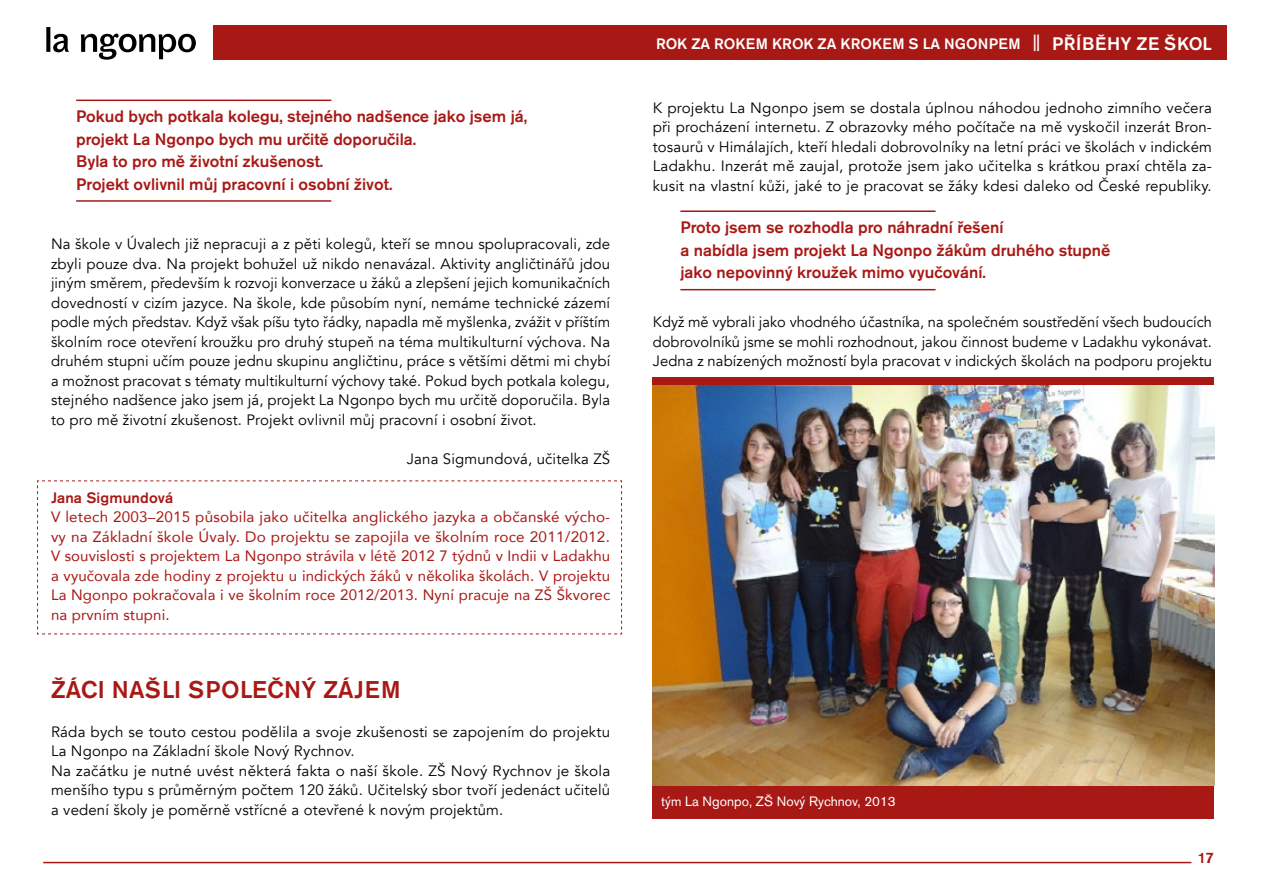
<style>
.page{position:relative;width:1263px;height:893px;background:#fff}
.page>*{position:absolute;margin:0;border:0;box-sizing:border-box;transform-origin:0 0}
.t1{font:500 24px "Akzidenz Grotesk BECE";letter-spacing:.01em;color:#a81916}
.t2{font:500 16.5px/22.5px "Akzidenz Grotesk BECE";color:#a81916}
.t3{font:15px/19.5px "Avenir";letter-spacing:.01em;color:#000;text-align:justify}
.t4{font:15px/19.5px "Avenir";letter-spacing:.01em;color:#a81916;text-align:justify}
.t5{font:500 15px "Akzidenz Grotesk BECE";color:#fff}
.t6{font:500 15px "Akzidenz Grotesk BECE";letter-spacing:.01em;color:#a81916}
.t7{font:13.5px "Akzidenz Grotesk BECE";color:#fff}
.s1{font-size:16.5px}
.s2{font-size:18px}
</style>
<div class="page">
<div style="left:214px;top:26px;width:1013px;height:34px;background:#a81916"></div>
<svg style="left:46px;top:27px;width:150px;height:33px"></svg>
<hr style="left:43px;top:862px;width:1148px;height:1px;background:#a81916">
<hr style="left:76px;top:100px;width:255px;height:1px;background:#a81916">
<hr style="left:76px;top:200px;width:255px;height:2px;background:#a81916">
<svg style="left:37px;top:480px;width:585px;height:155px"></svg>
<hr style="left:680px;top:210px;width:255px;height:2px;background:#a81916">
<hr style="left:680px;top:289px;width:255px;height:1px;background:#a81916">
<div style="left:653px;top:377px;width:561px;height:441px;background:#a81916"></div>
<img style="left:653px;top:386px;width:561px;height:400px">
<p class="t2" style="left:76px;top:106px;width:452px">Pokud bych potkala kolegu, stejného nadšence jako jsem já, projekt La Ngonpo bych mu určitě doporučila.<br>Byla to pro mě životní zkušenost.<br>Projekt ovlivnil můj pracovní i osobní život.</p>
<p class="t3" style="left:51px;top:234px;width:561px">Na škole v Úvalech již nepracuji a z pěti kolegů, kteří se mnou spolupracovali, zde zbyli pouze dva. Na projekt bohužel už nikdo nenavázal. Aktivity angličtinářů jdou jiným směrem, především k rozvoji konverzace u žáků a zlepšení jejich komunikačních dovedností v cizím jazyce. Na škole, kde působím nyní, nemáme technické zázemí podle mých představ. Když však píšu tyto řádky, napadla mě myšlenka, zvážit v příštím školním roce otevření kroužku pro druhý stupeň na téma multikulturní výchova. Na druhém stupni učím pouze jednu skupinu angličtinu, práce s většími dětmi mi chybí a možnost pracovat s tématy multikulturní výchovy také. Pokud bych potkala kolegu, stejného nadšence jako jsem já, projekt La Ngonpo bych mu určitě doporučila. Byla to pro mě životní zkušenost. Projekt ovlivnil můj pracovní i osobní život.</p>
<p class="t3" style="left:407px;top:449px;width:205px">Jana Sigmundová, učitelka ZŠ</p>
<p class="t6" style="left:51px;top:489px;width:124px">Jana Sigmundová</p>
<p class="t4" style="left:51px;top:507px;width:561px">V letech 2003–2015 působila jako učitelka anglického jazyka a občanské výcho&shy;vy na Základní škole Úvaly. Do projektu se zapojila ve školním roce 2011/2012.<br>V souvislosti s projektem La Ngonpo strávila v létě 2012 7 týdnů v Indii v Ladakhu a vyučovala zde hodiny z projektu u indických žáků v několika školách. V projektu La Ngonpo pokračovala i ve školním roce 2012/2013. Nyní pracuje na ZŠ Škvorec na prvním stupni.</p>
<h1 class="t1" style="left:51px;top:675px;width:351px">ŽÁCI NAŠLI SPOLEČNÝ ZÁJEM</h1>
<p class="t3" style="left:51px;top:722px;width:561px;text-align:left">Ráda bych se touto cestou podělila a svoje zkušenosti se zapojením do projektu La Ngonpo na Základní škole Nový Rychnov.<br>Na začátku je nutné uvést některá fakta o naší škole. ZŠ Nový Rychnov je škola menšího typu s průměrným počtem 120 žáků. Učitelský sbor tvoří jedenáct učitelů a vedení školy je poměrně vstřícné a otevřené k novým projektům.</p>
<p class="t5" style="left:656px;top:35px;width:557px">ROK ZA ROKEM KROK ZA KROKEM S LA NGONPEM <span class="s1">||</span> <span class="s2">PŘÍBĚHY ZE ŠKOL</span></p>
<p class="t3" style="left:653px;top:98px;width:561px">K projektu La Ngonpo jsem se dostala úplnou náhodou jednoho zimního večera při procházení internetu. Z obrazovky mého počítače na mě vyskočil inzerát Bron&shy;tosaurů v Himálajích, kteří hledali dobrovolníky na letní práci ve školách v indickém Ladakhu. Inzerát mě zaujal, protože jsem jako učitelka s krátkou praxí chtěla za&shy;kusit na vlastní kůži, jaké to je pracovat se žáky kdesi daleko od České republiky.</p>
<p class="t2" style="left:680px;top:216px;width:431px">Proto jsem se rozhodla pro náhradní řešení<br>a nabídla jsem projekt La Ngonpo žákům druhého stupně jako nepovinný kroužek mimo vyučování.</p>
<p class="t3" style="left:653px;top:312px;width:561px">Když mě vybrali jako vhodného účastníka, na společném soustředění všech budoucích dobrovolníků jsme se mohli rozhodnout, jakou činnost budeme v Ladakhu vykonávat.<br>Jedna z nabízených možností byla pracovat v indických školách na podporu projektu</p>
<p class="t7" style="left:661px;top:793px;width:236px">tým La Ngonpo, ZŠ Nový Rychnov, 2013</p>
<p class="t6" style="left:1198px;top:849px;width:18px">17</p>
</div>
